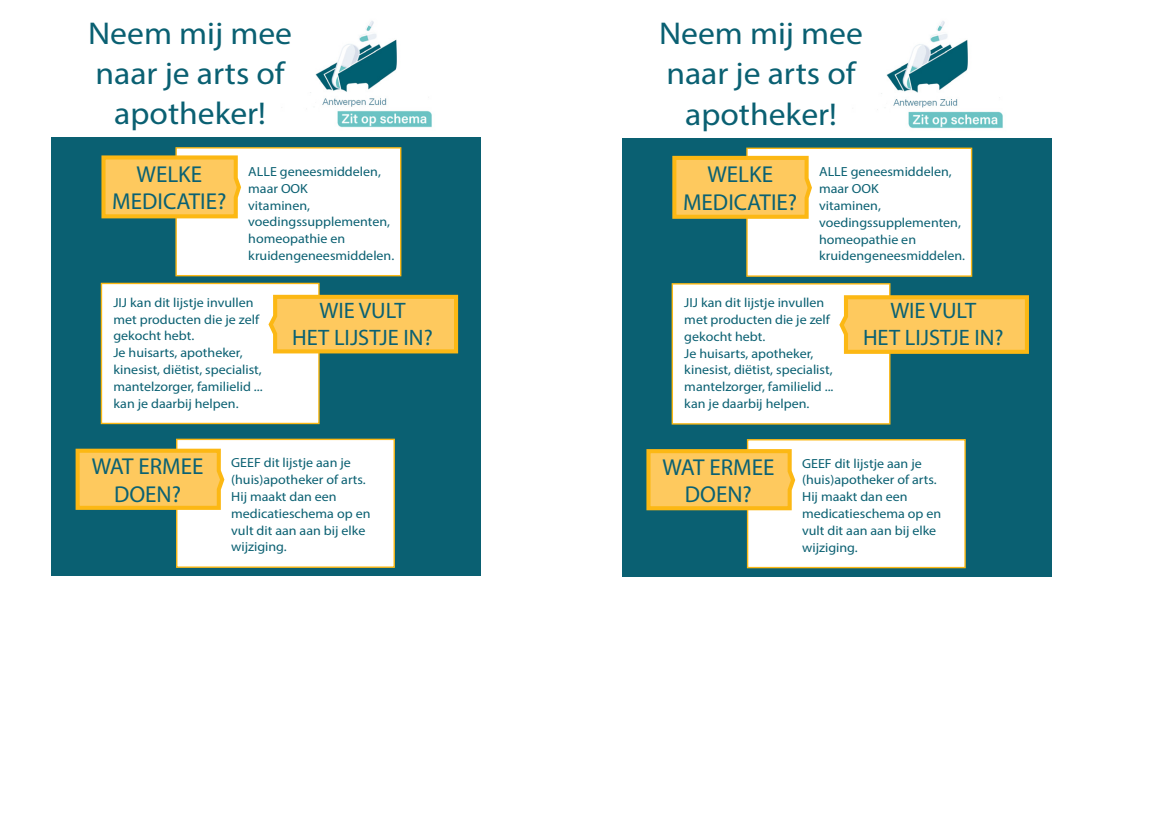
<style>
.page{position:relative;width:1163px;height:823px;background:#fff}
.page>*{position:absolute;margin:0;border:0;box-sizing:border-box;transform-origin:0 0}
.Titres{font:31.6px/40.4px "Myriad Pro";color:#0a6072;text-align:center;scale:1.06 1}
.Corps_de_texte{font:23px/27.6px "Myriad Pro";color:#0a6173;text-align:center}
.Corps_de_texte-2{font:22.4px/26.8px "Myriad Pro";color:#0a6173;text-align:center}
.Titres-2{font:13.2px/16.8px "Myriad Pro";color:#0a6072;scale:1.06 1}
</style>
<div class="page">
<div style="left:51px;top:137px;width:429px;height:438px;background:#0a6072"></div>
<div style="left:175px;top:147px;width:226px;height:129px;background:#fff;border:1px solid #fcb814"></div>
<img style="left:310px;top:21px;width:122px;height:107px">
<svg style="left:101px;top:153px;width:140px;height:67px;background:#f4c458"></svg>
<div style="left:101px;top:282px;width:218px;height:142px;background:#fff;border:1px solid #fcb814"></div>
<svg style="left:268px;top:292px;width:191px;height:63px;background:#f0c259"></svg>
<div style="left:176px;top:438px;width:219px;height:129px;background:#fff;border:1px solid #fcb814"></div>
<svg style="left:75px;top:446px;width:150px;height:65px;background:#f2c358"></svg>
<div style="left:621px;top:138px;width:430px;height:438px;background:#0a6072"></div>
<div style="left:746px;top:147px;width:226px;height:129px;background:#fff;border:1px solid #fcb814"></div>
<img style="left:877px;top:21px;width:126px;height:108px">
<svg style="left:672px;top:154px;width:140px;height:67px;background:#f4c458"></svg>
<div style="left:671px;top:283px;width:219px;height:141px;background:#fff;border:1px solid #fcb814"></div>
<svg style="left:839px;top:293px;width:190px;height:63px;background:#f1c359"></svg>
<div style="left:746px;top:439px;width:219px;height:129px;background:#fff;border:1px solid #fcb814"></div>
<svg style="left:646px;top:447px;width:150px;height:65px;background:#f2c358"></svg>
<p class="Titres" style="left:88px;top:12px;width:194px">Neem mij mee naar je arts of apotheker!</p>
<p class="Corps_de_texte" style="left:112px;top:160px;width:116px">WELKE<br>MEDICATIE?</p>
<p class="Titres-2" style="left:248px;top:163px;width:139px">ALLE geneesmiddelen, maar OOK<br>vitaminen, voedingssupplementen, homeopathie en kruidengeneesmiddelen.</p>
<p class="Titres-2" style="left:113px;top:293px;width:139px">JIJ kan dit lijstje invullen met producten die je zelf gekocht hebt.</p>
<p class="Titres-2" style="left:113px;top:344px;width:142px">Je huisarts, apotheker, kinesist, diëtist, specialist, mantelzorger, familielid ... kan je daarbij helpen.</p>
<p class="Corps_de_texte-2" style="left:292px;top:296px;width:142px">WIE VULT<br>HET LIJSTJE IN?</p>
<p class="Corps_de_texte" style="left:92px;top:452px;width:113px">WAT ERMEE<br>DOEN?</p>
<p class="Titres-2" style="left:231px;top:454px;width:133px">GEEF dit lijstje aan je (huis)apotheker of arts.<br>Hij maakt dan een medicatieschema op en vult dit aan aan bij elke wijziging.</p>
<p class="Titres" style="left:659px;top:13px;width:194px">Neem mij mee naar je arts of apotheker!</p>
<p class="Corps_de_texte" style="left:683px;top:160px;width:116px">WELKE<br>MEDICATIE?</p>
<p class="Titres-2" style="left:819px;top:163px;width:139px">ALLE geneesmiddelen, maar OOK<br>vitaminen, voedingssupplementen, homeopathie en kruidengeneesmiddelen.</p>
<p class="Titres-2" style="left:684px;top:294px;width:139px">JIJ kan dit lijstje invullen met producten die je zelf gekocht hebt.</p>
<p class="Titres-2" style="left:684px;top:344px;width:142px">Je huisarts, apotheker, kinesist, diëtist, specialist, mantelzorger, familielid ... kan je daarbij helpen.</p>
<p class="Corps_de_texte-2" style="left:862px;top:297px;width:142px">WIE VULT<br>HET LIJSTJE IN?</p>
<p class="Corps_de_texte" style="left:662px;top:452px;width:113px">WAT ERMEE<br>DOEN?</p>
<p class="Titres-2" style="left:802px;top:454px;width:133px">GEEF dit lijstje aan je (huis)apotheker of arts.<br>Hij maakt dan een medicatieschema op en vult dit aan aan bij elke wijziging.</p>
</div>
